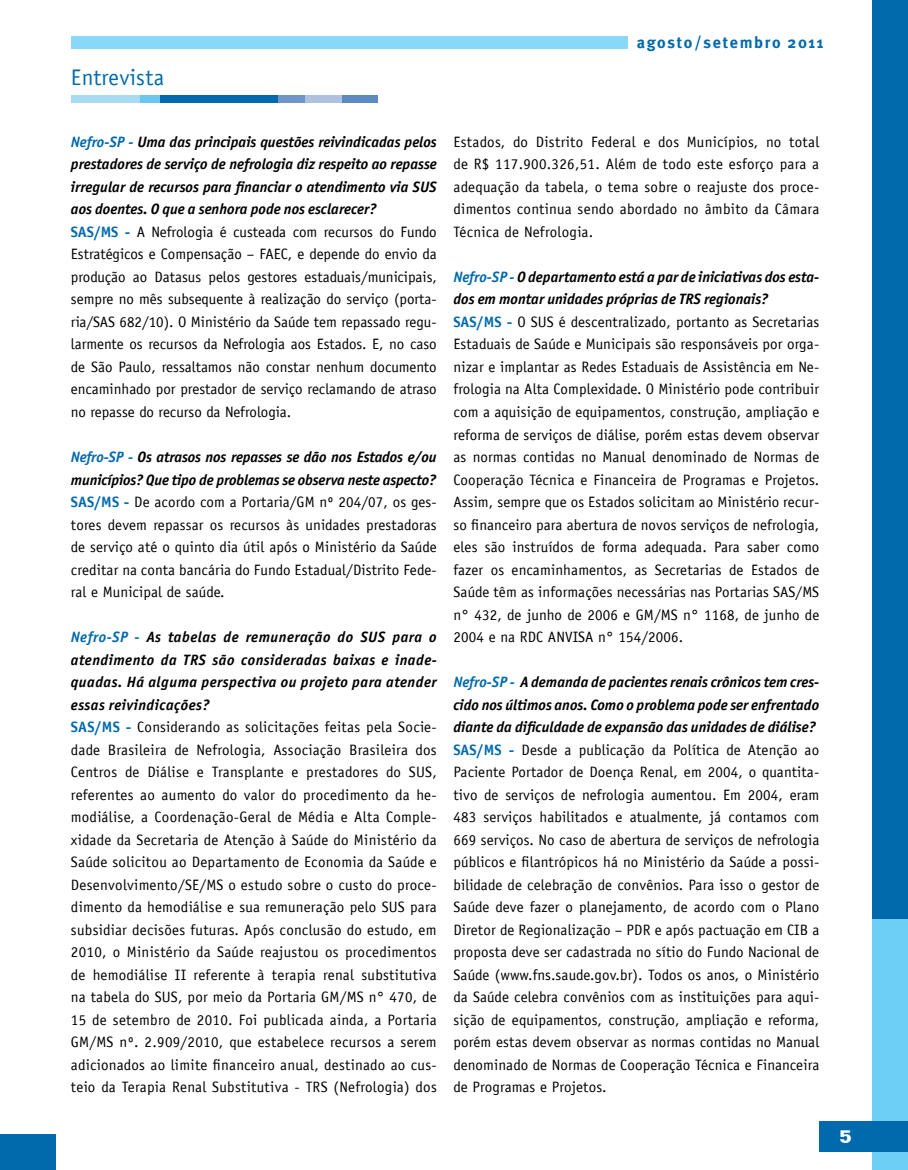
<style>
.page{position:relative;width:908px;height:1170px;background:#fff}
.page>*{position:absolute;margin:0;border:0;box-sizing:border-box;transform-origin:0 0}
.t1{font:22.5px "Officina Sans Std";letter-spacing:.015em;color:#006aac}
.t2{font:700 18.75px "Folio BT";color:#fff}
.t3{font:700 16.25px "Meta Plus";letter-spacing:.1em;color:#006aac}
.t4{font:15px/22.5px "Officina Sans Std";letter-spacing:.01em;color:#000;text-align:justify}
.t5{font:15px/22.5px "Officina San ITC Bold Ital OS";color:#000;text-align:justify}
.s1{color:#006aac}
.s2{font-family:"Officina Sans";font-weight:700;color:#006aac}
</style>
<div class="page">
<div style="left:872px;top:0;width:35px;height:920px;background:#006aac"></div>
<div style="left:872px;top:919px;width:35px;height:250px;background:#6dcff6"></div>
<div style="left:0;top:1134px;width:56px;height:35px;background:#006aac"></div>
<div style="left:818px;top:1120px;width:89px;height:31px;background:#006aac"></div>
<div style="left:71px;top:95px;width:69px;height:7px;background:#a8daf3"></div>
<div style="left:140px;top:95px;width:20px;height:7px;background:#6cc7ee"></div>
<div style="left:160px;top:95px;width:118px;height:7px;background:#006aac"></div>
<div style="left:278px;top:95px;width:27px;height:7px;background:#6f95c7"></div>
<div style="left:305px;top:95px;width:37px;height:7px;background:#afc1df"></div>
<div style="left:342px;top:95px;width:35px;height:7px;background:#5b89c0"></div>
<div style="left:71px;top:37px;width:556px;height:12px;background:#8ad8f7"></div>
<h1 class="t1" style="left:71px;top:65px;width:95px">Entrevista</h1>
<p class="t3" style="left:636px;top:33px;width:188px">agosto/setembro 2011</p>
<p class="t5" style="left:71px;top:130px;width:367px"><span class="s1">Nefro-SP -</span> Uma das principais questões reivindicadas pelos prestadores de serviço de nefrologia diz respeito ao repasse irregular de recursos para financiar o atendimento via SUS aos doentes. O que a senhora pode nos esclarecer?</p>
<p class="t4" style="left:71px;top:220px;width:367px"><span class="s2">SAS/MS -</span> A Nefrologia é custeada com recursos do Fundo Estratégicos e Compensação – FAEC, e depende do envio da produção ao Datasus pelos gestores estaduais/municipais, sempre no mês subsequente à realização do serviço (porta&shy;ria/SAS 682/10). O Ministério da Saúde tem repassado regu&shy;larmente os recursos da Nefrologia aos Estados. E, no caso de São Paulo, ressaltamos não constar nenhum documento encaminhado por prestador de serviço reclamando de atraso no repasse do recurso da Nefrologia.</p>
<p class="t5" style="left:71px;top:445px;width:367px"><span class="s1">Nefro-SP -</span> Os atrasos nos repasses se dão nos Estados e/ou municípios? Que tipo de problemas se observa neste aspecto?</p>
<p class="t4" style="left:71px;top:490px;width:367px"><span class="s2">SAS/MS -</span> De acordo com a Portaria/GM nº 204/07, os ges&shy;tores devem repassar os recursos às unidades prestadoras de serviço até o quinto dia útil após o Ministério da Saúde creditar na conta bancária do Fundo Estadual/Distrito Fede&shy;ral e Municipal de saúde.</p>
<p class="t5" style="left:71px;top:625px;width:367px"><span class="s1">Nefro-SP -</span> As tabelas de remuneração do SUS para o atendimento da TRS são consideradas baixas e inade&shy;quadas. Há alguma perspectiva ou projeto para atender essas reivindicações?</p>
<p class="t4" style="left:71px;top:715px;width:367px"><span class="s2">SAS/MS -</span> Considerando as solicitações feitas pela Socie&shy;dade Brasileira de Nefrologia, Associação Brasileira dos Centros de Diálise e Transplante e prestadores do SUS, referentes ao aumento do valor do procedimento da he&shy;modiálise, a Coordenação-Geral de Média e Alta Comple&shy;xidade da Secretaria de Atenção à Saúde do Ministério da Saúde solicitou ao Departamento de Economia da Saúde e Desenvolvimento/SE/MS o estudo sobre o custo do proce&shy;dimento da hemodiálise e sua remuneração pelo SUS para subsidiar decisões futuras. Após conclusão do estudo, em 2010, o Ministério da Saúde reajustou os procedimentos de hemodiálise II referente à terapia renal substitutiva na tabela do SUS, por meio da Portaria GM/MS n° 470, de 15 de setembro de 2010. Foi publicada ainda, a Portaria GM/MS nº. 2.909/2010, que estabelece recursos a serem adicionados ao limite financeiro anual, destinado ao cus&shy;teio da Terapia Renal Substitutiva - TRS (Nefrologia) dos</p>
<p class="t4" style="left:453px;top:130px;width:367px">Estados, do Distrito Federal e dos Municípios, no total de R$ 117.900.326,51. Além de todo este esforço para a adequação da tabela, o tema sobre o reajuste dos proce&shy;dimentos continua sendo abordado no âmbito da Câmara Técnica de Nefrologia.</p>
<p class="t5" style="left:453px;top:265px;width:367px"><span class="s1">Nefro-SP -</span> O departamento está a par de iniciativas dos esta&shy;dos em montar unidades próprias de TRS regionais?</p>
<p class="t4" style="left:453px;top:310px;width:367px"><span class="s2">SAS/MS -</span> O SUS é descentralizado, portanto as Secretarias Estaduais de Saúde e Municipais são responsáveis por orga&shy;nizar e implantar as Redes Estaduais de Assistência em Ne&shy;frologia na Alta Complexidade. O Ministério pode contribuir com a aquisição de equipamentos, construção, ampliação e reforma de serviços de diálise, porém estas devem observar as normas contidas no Manual denominado de Normas de Cooperação Técnica e Financeira de Programas e Projetos.<br>Assim, sempre que os Estados solicitam ao Ministério recur&shy;so financeiro para abertura de novos serviços de nefrologia, eles são instruídos de forma adequada. Para saber como fazer os encaminhamentos, as Secretarias de Estados de Saúde têm as informações necessárias nas Portarias SAS/MS n° 432, de junho de 2006 e GM/MS n° 1168, de junho de 2004 e na RDC ANVISA n° 154/2006.</p>
<p class="t5" style="left:453px;top:670px;width:367px"><span class="s1">Nefro-SP -</span> A demanda de pacientes renais crônicos tem cres&shy;cido nos últimos anos. Como o problema pode ser enfrentado diante da dificuldade de expansão das unidades de diálise?</p>
<p class="t4" style="left:453px;top:738px;width:367px"><span class="s2">SAS/MS -</span> Desde a publicação da Política de Atenção ao Paciente Portador de Doença Renal, em 2004, o quantita&shy;tivo de serviços de nefrologia aumentou. Em 2004, eram 483 serviços habilitados e atualmente, já contamos com 669 serviços. No caso de abertura de serviços de nefrologia públicos e filantrópicos há no Ministério da Saúde a possi&shy;bilidade de celebração de convênios. Para isso o gestor de Saúde deve fazer o planejamento, de acordo com o Plano Diretor de Regionalização – PDR e após pactuação em CIB a proposta deve ser cadastrada no sítio do Fundo Nacional de Saúde (www.fns.saude.gov.br). Todos os anos, o Ministério da Saúde celebra convênios com as instituições para aqui&shy;sição de equipamentos, construção, ampliação e reforma, porém estas devem observar as normas contidas no Manual denominado de Normas de Cooperação Técnica e Financeira de Programas e Projetos.</p>
<p class="t2" style="left:839px;top:1125px;width:14px">5</p>
</div>
